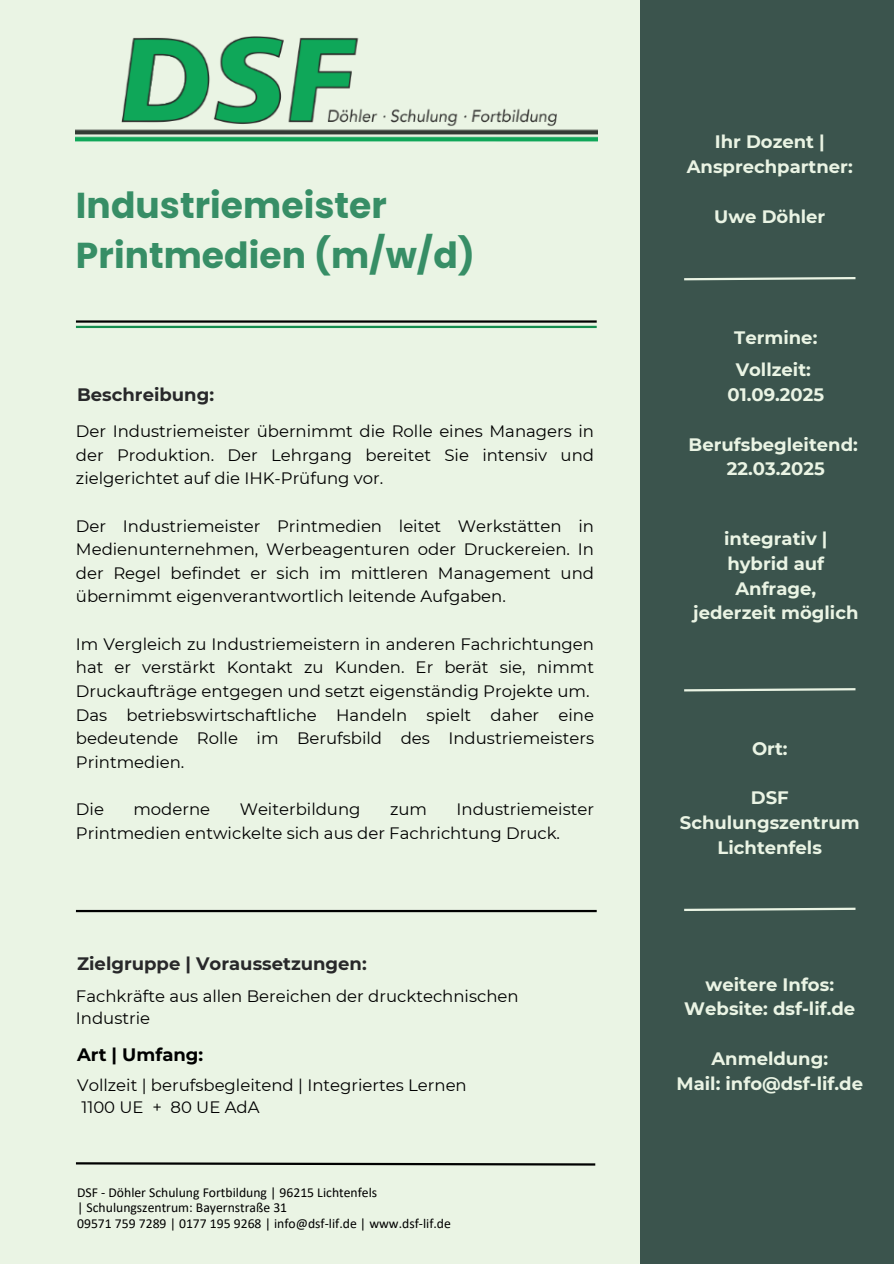
<style>
.page{position:relative;width:894px;height:1264px;background:#fff}
.page>*{position:absolute;margin:0;border:0;box-sizing:border-box;transform-origin:0 0}
.t1{font:700 36px/49.5px "Poppins";color:#378e66}
.t2{font:700 18px/24.8px "Montserrat";color:#eaf4e4;text-align:center}
.t3{font:700 18px "Montserrat";color:#28282a}
.t4{font:700 18px "Montserrat";color:#000}
.t5{font:16.5px/23.7px "Montserrat";color:#000}
.t6{font:13.65px "Calibri";color:#000}
</style>
<div class="page">
<div style="left:0;top:0;width:893px;height:1263px;background:#eaf4e4"></div>
<img style="left:76px;top:36px;width:521px;height:106px">
<hr style="left:76px;top:909px;width:520px;height:3px;background:#000">
<svg style="left:75px;top:1162px;width:521px;height:4px"></svg>
<hr style="left:76px;top:320px;width:520px;height:3px;background:#000">
<hr style="left:76px;top:326px;width:520px;height:2px;background:#148d4e">
<div style="left:640px;top:0;width:253px;height:1263px;background:#3b544d"></div>
<svg style="left:684px;top:277px;width:172px;height:4px"></svg>
<svg style="left:684px;top:688px;width:172px;height:4px"></svg>
<svg style="left:684px;top:907px;width:172px;height:4px"></svg>
<h3 class="t1" style="left:76px;top:181px;width:400px">Industriemeister<br>Printmedien (m/w/d)</h3>
<h2 class="t3" style="left:77px;top:384px;width:138px">Beschreibung:</h2>
<p class="t5" style="left:76px;top:419px;width:519px;text-align:justify">Der Industriemeister übernimmt die Rolle eines Managers in der Produktion. Der Lehrgang bereitet Sie intensiv und zielgerichtet auf die IHK-Prüfung vor.</p>
<h1 class="t5" style="left:76px;top:513px;width:519px;text-align:justify">Der Industriemeister Printmedien leitet Werkstätten in Medienunternehmen, Werbeagenturen oder Druckereien. In der Regel befindet er sich im mittleren Management und übernimmt eigenverantwortlich leitende Aufgaben.</h1>
<p class="t5" style="left:76px;top:632px;width:519px">Im Vergleich zu Industriemeistern in anderen Fachrichtungen hat er verstärkt Kontakt zu Kunden. Er berät sie, nimmt Druckaufträge entgegen und setzt eigenständig Projekte um.<br>Das betriebswirtschaftliche Handeln spielt daher eine bedeutende Rolle im Berufsbild des Industriemeisters Printmedien.</p>
<p class="t5" style="left:76px;top:797px;width:30px">Die</p>
<p class="t5" style="left:133px;top:797px;width:78px">moderne</p>
<p class="t5" style="left:239px;top:797px;width:122px">Weiterbildung</p>
<p class="t5" style="left:390px;top:797px;width:39px">zum</p>
<p class="t5" style="left:76px;top:797px;width:519px;text-indent:380px">Industriemeister<br>Printmedien entwickelte sich aus der Fachrichtung Druck.</p>
<h3 class="t3" style="left:77px;top:952px;width:291px">Zielgruppe | Voraussetzungen:</h3>
<h2 class="t5" style="left:76px;top:984px;width:444px;line-height:22.5px">Fachkräfte aus allen Bereichen der drucktechnischen<br>Industrie</h2>
<h2 class="t4" style="left:77px;top:1044px;width:128px">Art | Umfang:</h2>
<h2 class="t5" style="left:77px;top:1073px;width:391px;line-height:22.5px">Vollzeit | berufsbegleitend | Integriertes Lernen<br>1100 UE + 80 UE AdA</h2>
<h3 class="t6" style="left:77px;top:1186px;width:301px">DSF - Döhler Schulung Fortbildung | 96215 Lichtenfels</h3>
<h3 class="t6" style="left:77px;top:1202px;width:211px">| Schulungszentrum: Bayernstraße 31</h3>
<p class="t6" style="left:77px;top:1217px;width:375px">09571 759 7289 | 0177 195 9268 | info@dsf-lif.de | www.dsf-lif.de</p>
<h2 class="t2" style="left:686px;top:129px;width:167px">Ihr Dozent |<br>Ansprechpartner:</h2>
<h3 class="t2" style="left:714px;top:204px;width:113px">Uwe Döhler</h3>
<h3 class="t2" style="left:734px;top:325px;width:85px">Termine:</h3>
<p class="t2" style="left:727px;top:357px;width:98px">Vollzeit:<br>01.09.2025</p>
<p class="t2" style="left:688px;top:432px;width:171px">Berufsbegleitend:<br>22.03.2025</p>
<h2 class="t2" style="left:693px;top:526px;width:167px">integrativ | hybrid auf<br>Anfrage, jederzeit möglich</h2>
<p class="t2" style="left:751px;top:736px;width:37px">Ort:</p>
<p class="t2" style="left:679px;top:785px;width:181px">DSF<br>Schulungszentrum<br>Lichtenfels</p>
<h2 class="t2" style="left:684px;top:971px;width:172px">weitere Infos:<br>Website: dsf-lif.de</h2>
<p class="t2" style="left:676px;top:1046px;width:188px">Anmeldung:<br>Mail: info@dsf-lif.de</p>
</div>
